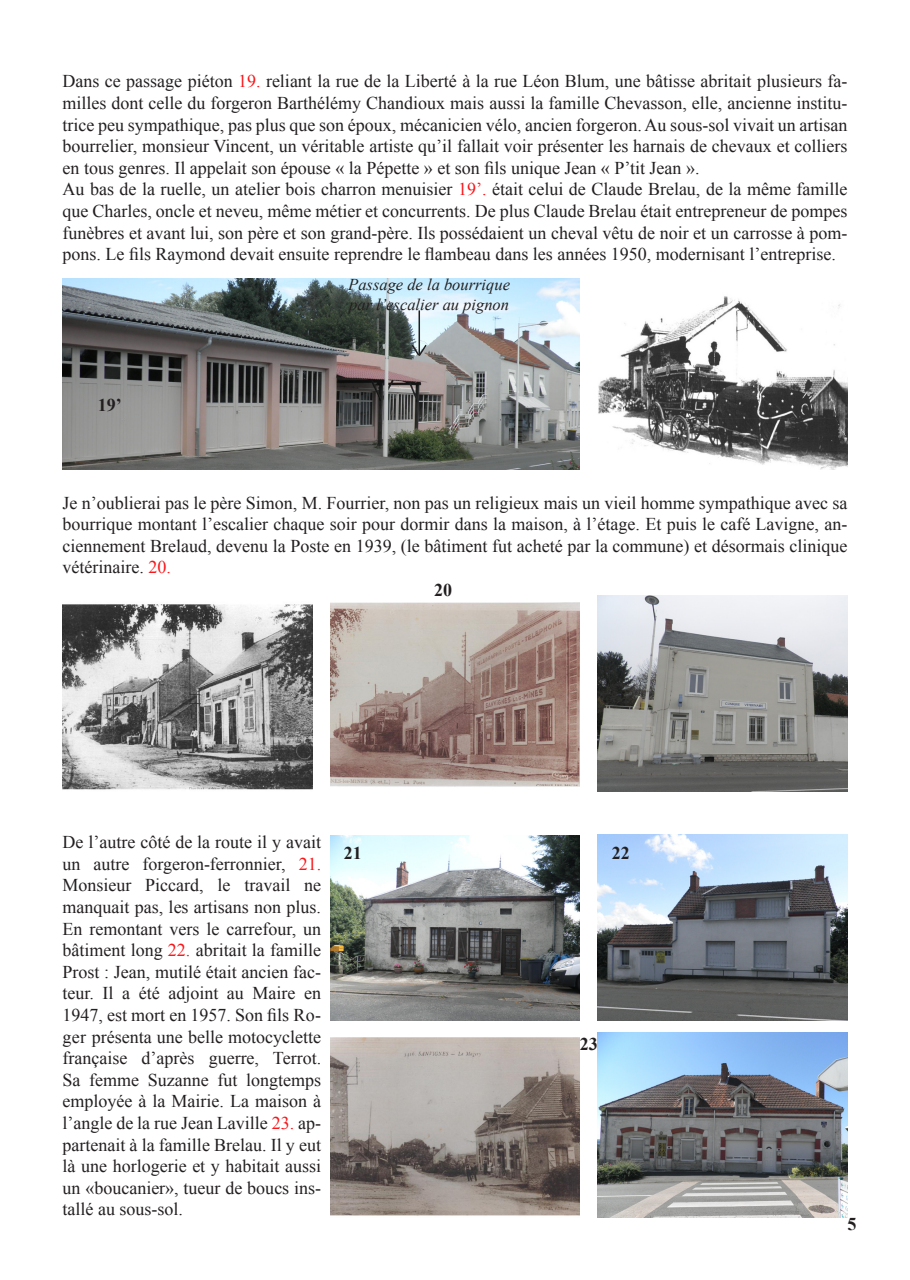
<style>
.page{position:relative;width:910px;height:1280px;background:#fff}
.page>*{position:absolute;margin:0;border:0;box-sizing:border-box;transform-origin:0 0}
.t1{font:18px/21.6px "Times New Roman";color:#231f20;text-align:justify}
.t2{font:700 18px "Times New Roman";color:#231f20}
.t3{font:italic 16.5px "Times New Roman";color:#231f20}
.s1{color:#f9171b}
</style>
<div class="page">
<img style="left:63px;top:279px;width:517px;height:191px">
<img style="left:598px;top:296px;width:250px;height:174px">
<img style="left:598px;top:595px;width:250px;height:196px">
<img style="left:330px;top:602px;width:250px;height:185px">
<img style="left:330px;top:836px;width:250px;height:185px">
<img style="left:330px;top:1037px;width:250px;height:179px">
<img style="left:598px;top:835px;width:249px;height:185px">
<img style="left:598px;top:1032px;width:249px;height:185px">
<hr style="left:418px;top:310px;width:2px;height:45px;background:#231f20">
<svg style="left:410px;top:343px;width:18px;height:15px"></svg>
<img style="left:62px;top:604px;width:250px;height:186px">
<p class="t1" style="left:63px;top:70px;width:786px">Dans ce passage piéton <span class="s1">19.</span> reliant la rue de la Liberté à la rue Léon Blum, une bâtisse abritait plusieurs fa&shy;milles dont celle du forgeron Barthélémy Chandioux mais aussi la famille Chevasson, elle, ancienne institu&shy;trice peu sympathique, pas plus que son époux, mécanicien vélo, ancien forgeron. Au sous-sol vivait un artisan bourrelier, monsieur Vincent, un véritable artiste qu’il fallait voir présenter les harnais de chevaux et colliers en tous genres. Il appelait son épouse « la Pépette » et son fils unique Jean « P’tit Jean ».</p>
<p class="t1" style="left:63px;top:178px;width:786px">Au bas de la ruelle, un atelier bois charron menuisier <span class="s1">19’.</span> était celui de Claude Brelau, de la même famille que Charles, oncle et neveu, même métier et concurrents. De plus Claude Brelau était entrepreneur de pompes funèbres et avant lui, son père et son grand-père. Ils possédaient un cheval vêtu de noir et un carrosse à pom&shy;pons. Le fils Raymond devait ensuite reprendre le flambeau dans les années 1950, modernisant l’entreprise.</p>
<p class="t2" style="left:98px;top:392px;width:25px">19’</p>
<p class="t3" style="left:348px;top:273px;width:163px">Passage de la bourrique</p>
<p class="t3" style="left:349px;top:293px;width:161px">par l’escalier au pignon</p>
<p class="t1" style="left:63px;top:491px;width:786px">Je n’oublierai pas le père Simon, M. Fourrier, non pas un religieux mais un vieil homme sympathique avec sa bourrique montant l’escalier chaque soir pour dormir dans la maison, à l’étage. Et puis le café Lavigne, an&shy;ciennement Brelaud, devenu la Poste en 1939, (le bâtiment fut acheté par la commune) et désormais clinique vétérinaire. <span class="s1">20.</span></p>
<p class="t2" style="left:434px;top:578px;width:19px">20</p>
<p class="t1" style="left:63px;top:831px;width:260px">De l’autre côté de la route il y avait un autre forgeron-ferronnier, <span class="s1">21.<br></span>Monsieur Piccard, le travail ne manquait pas, les artisans non plus.<br>En remontant vers le carrefour, un bâtiment long <span class="s1">22.</span> abritait la famille Prost : Jean, mutilé était ancien fac&shy;teur. Il a été adjoint au Maire en 1947, est mort en 1957. Son fils Ro&shy;ger présenta une belle motocyclette française d’après guerre, Terrot.<br>Sa femme Suzanne fut longtemps employée à la Mairie. La maison à l’angle de la rue Jean Laville <span class="s1">23.</span> ap&shy;partenait à la famille Brelau. Il y eut là une horlogerie et y habitait aussi un «boucanier», tueur de boucs ins&shy;tallé au sous-sol.</p>
<p class="t2" style="left:344px;top:841px;width:19px">21</p>
<p class="t2" style="left:612px;top:841px;width:19px">22</p>
<p class="t2" style="left:580px;top:1031px;width:19px">23</p>
<p class="t2" style="left:847px;top:1211px;width:10px">5</p>
</div>
